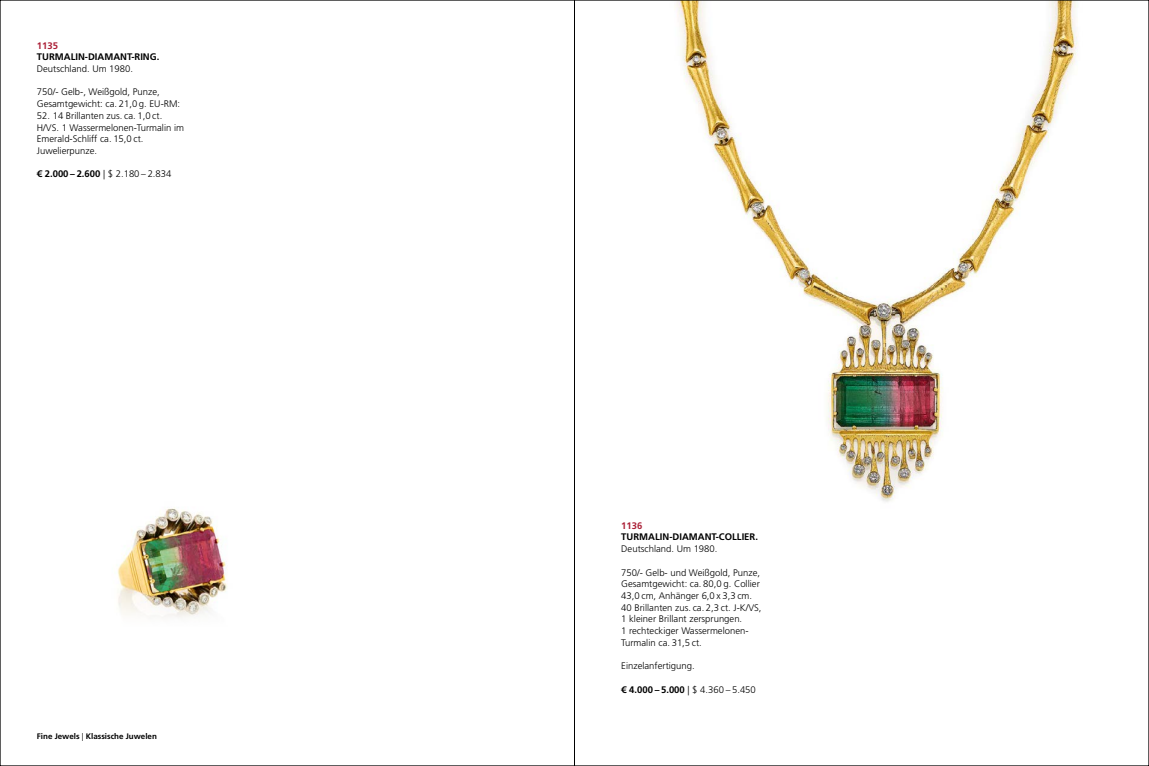
<style>
.page{position:relative;width:1149px;height:766px;background:#fff}
.page>*{position:absolute;margin:0;border:0;box-sizing:border-box;transform-origin:0 0}
.t1{font:300 9.5px/11.7px "Frutiger LT Std";color:#000}
.t2{font:700 9.5px "Frutiger LT Std";color:#000}
.t3{font:700 9.5px "Frutiger LT Std";color:#ab2037}
.t4{font:700 8px "Frutiger LT Std";color:#000}
.s1{font-weight:700}
.s2{font-weight:300}
</style>
<div class="page">
<img style="left:676px;top:2px;width:402px;height:500px">
<img style="left:118px;top:507px;width:110px;height:93px">
<hr style="left:574px;top:0;width:1px;height:765px;background:#000">
<p class="t3" style="left:37px;top:40px;width:23px">1135</p>
<p class="t2" style="left:37px;top:51px;width:124px">TURMALIN-DIAMANT-RING.</p>
<p class="t1" style="left:37px;top:63px;width:98px">Deutschland. Um 1980.</p>
<p class="t1" style="left:37px;top:86px;width:145px">750/- Gelb-, Weißgold, Punze,<br>Gesamtgewicht: ca. 21,0 g. EU-RM:</p>
<p class="t1" style="left:37px;top:110px;width:149px">52. 14 Brillanten zus. ca. 1,0 ct.<br>H/VS. 1 Wassermelonen-Turmalin im<br>Emerald-Schliff ca. 15,0 ct.<br>Juwelierpunze.</p>
<p class="t1" style="left:37px;top:168px;width:136px"><span class="s1">€ 2.000 – 2.600</span> | $ 2.180 – 2.834</p>
<p class="t4" style="left:37px;top:731px;width:122px">Fine Jewels <span class="s2">|</span> Klassische Juwelen</p>
<p class="t3" style="left:621px;top:519px;width:23px">1136</p>
<p class="t2" style="left:621px;top:531px;width:138px">TURMALIN-DIAMANT-COLLIER.</p>
<p class="t1" style="left:621px;top:543px;width:98px">Deutschland. Um 1980.</p>
<p class="t1" style="left:621px;top:566px;width:142px">750/- Gelb- und Weißgold, Punze,<br>Gesamtgewicht: ca. 80,0 g. Collier<br>43,0 cm, Anhänger 6,0 x 3,3 cm.<br>40 Brillanten zus. ca. 2,3 ct. J-K/VS,<br>1 kleiner Brillant zersprungen.<br>1 rechteckiger Wassermelonen-<br>Turmalin ca. 31,5 ct.</p>
<p class="t1" style="left:621px;top:660px;width:75px">Einzelanfertigung.</p>
<p class="t1" style="left:621px;top:683px;width:136px"><span class="s1">€ 4.000 – 5.000</span> | $ 4.360 – 5.450</p>
</div>
